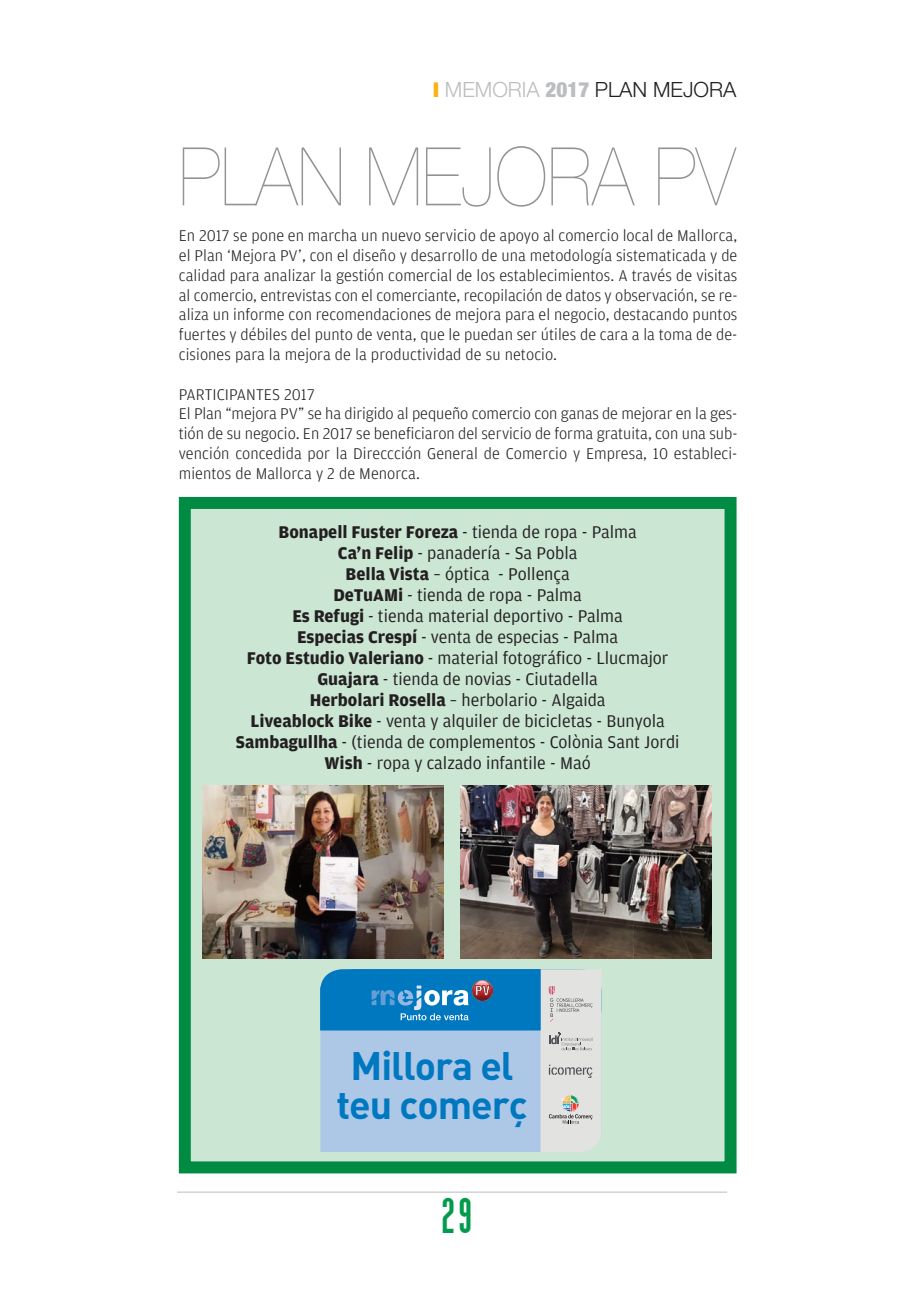
<style>
.page{position:relative;width:920px;height:1290px;background:#fff}
.page>*{position:absolute;margin:0;border:0;box-sizing:border-box;transform-origin:0 0}
.t1{font:200 81px "Helvetica Neue";color:#919396;scale:.9 1}
.t2{font:39.3px/39.6px "DIN Alternate Bold+T42+JGZDYC";letter-spacing:-.025em;color:#0078c0;text-align:center}
.t3{font:300 21px "Helvetica Neue";color:#231f20}
.t4{font:18px/21px "Amplitude";color:#231f20;text-align:center}
.t5{font:300 16.5px/19.8px "Amplitude";color:#231f20;text-align:justify}
.s1{color:#fbb017}
.s2{color:#bcbdc0}
.s3{font-family:"Helvetica Neue LT Std";font-weight:900;font-stretch:condensed;color:#bcbdc0}
.s4{font-weight:500}
</style>
<div class="page">
<div style="left:191px;top:509px;width:533px;height:652px;background:#cbe6d3"></div>
<div style="left:179px;top:497px;width:557px;height:676px;border:12px solid #008b43"></div>
<img style="left:202px;top:785px;width:241px;height:174px">
<img style="left:460px;top:785px;width:251px;height:174px">
<svg style="left:320px;top:970px;width:281px;height:182px;background:#8fb8d9"></svg>
<hr style="left:177px;top:1191px;width:550px;height:2px;background:#d1d2d4">
<p class="t3" style="left:433px;top:77px;width:305px"><span class="s1">❙</span> <span class="s2">MEMORIA</span> <span class="s3">2017</span> PLAN MEJORA</p>
<h1 class="t1" style="left:179px;top:130px;width:620px">PLAN MEJORA PV</h1>
<p class="t5" style="left:179px;top:226px;width:560px">En 2017 se pone en marcha un nuevo servicio de apoyo al comercio local de Mallorca, el Plan ‘Mejora PV’, con el diseño y desarrollo de una metodología sistematicada y de calidad para analizar la gestión comercial de los establecimientos. A través de visitas al comercio, entrevistas con el comerciante, recopilación de datos y observación, se re&shy;aliza un informe con recomendaciones de mejora para el negocio, destacando puntos fuertes y débiles del punto de venta, que le puedan ser útiles de cara a la toma de de&shy;cisiones para la mejora de la productividad de su netocio.</p>
<p class="t5" style="left:179px;top:384px;width:560px;text-align:left">PARTICIPANTES 2017<br>El Plan “mejora PV” se ha dirigido al pequeño comercio con ganas de mejorar en la ges&shy;tión de su negocio. En 2017 se beneficiaron del servicio de forma gratuita, con una sub&shy;vención concedida por la Direccción General de Comercio y Empresa, 10 estableci&shy;mientos de Mallorca y 2 de Menorca.</p>
<p class="t4" style="left:236px;top:522px;width:445px"><span class="s4">Bonapell Fuster Foreza</span> - tienda de ropa - Palma<br><span class="s4">Ca’n Felip</span> - panadería - Sa Pobla<br><span class="s4">Bella Vista</span> – óptica - Pollença<br><span class="s4">DeTuAMi</span> - tienda de ropa - Palma<br><span class="s4">Es Refugi</span> - tienda material deportivo - Palma<br><span class="s4">Especias Crespí</span> - venta de especias - Palma<br><span class="s4">Foto Estudio Valeriano</span> - material fotográfico - Llucmajor <span class="s4">Guajara</span> - tienda de novias - Ciutadella<br><span class="s4">Herbolari Rosella</span> – herbolario - Algaida<br><span class="s4">Liveablock Bike</span> - venta y alquiler de bicicletas - Bunyola <span class="s4">Sambagullha</span> - (tienda de complementos - Colònia Sant Jordi <span class="s4">Wish</span> - ropa y calzado infantile - Maó</p>
<h2 class="t2" style="left:336px;top:1044px;width:193px">Millora el teu comerç</h2>
</div>
